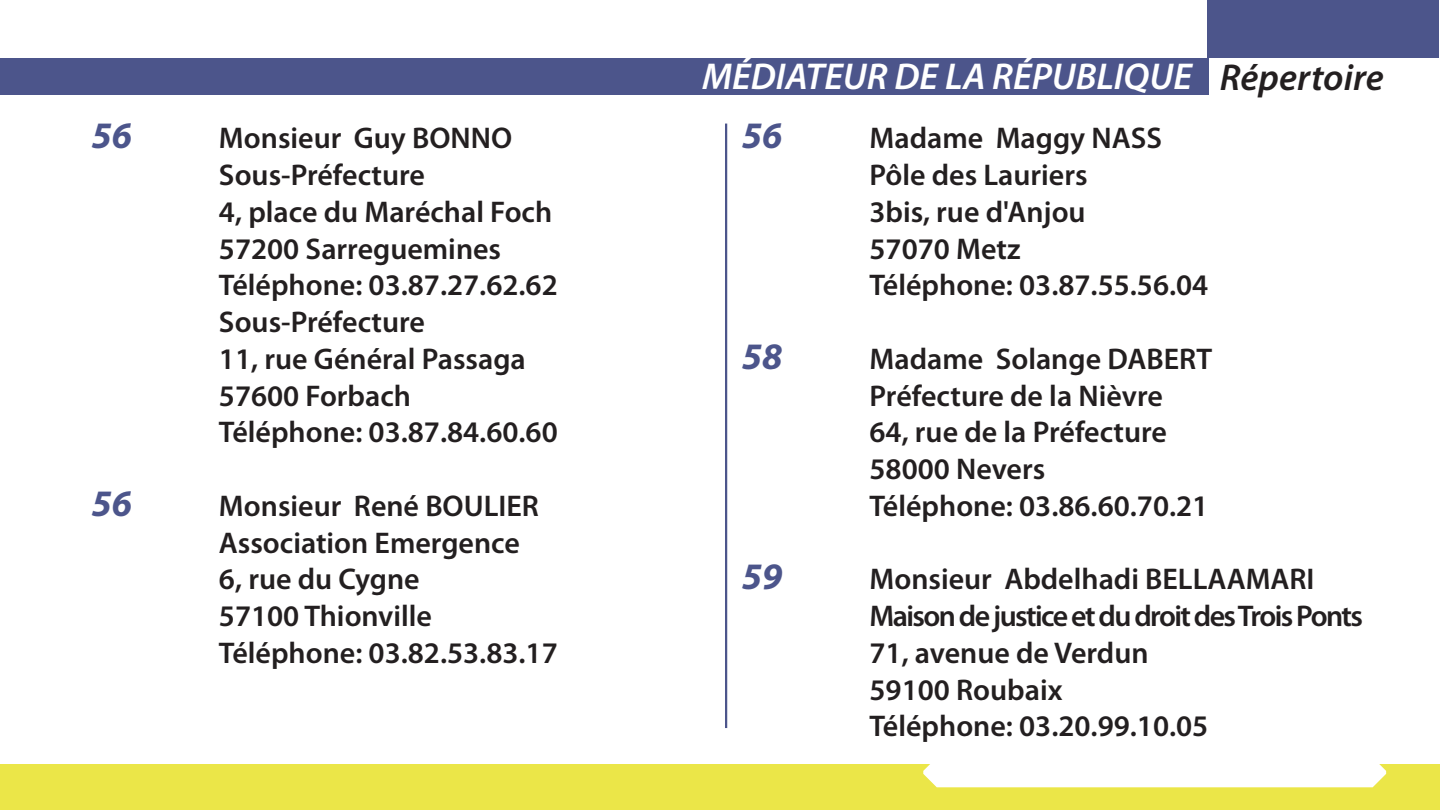
<style>
.page{position:relative;width:1440px;height:810px;background:#fff}
.page>*{position:absolute;margin:0;border:0;box-sizing:border-box;transform-origin:0 0}
.t1{font:italic 600 37.5px "Myriad Pro";color:#fff}
.t2{font:italic 700 37.5px "Myriad Pro";color:#4c558b}
.t3{font:600 30px/36.8px "Myriad Pro";color:#231f20}
.s1{color:#231f20}
</style>
<div class="page">
<div style="left:0;top:59px;width:1212px;height:36px;background:#4c558b"></div>
<div style="left:1208px;top:0;width:231px;height:85px;background:#4c558b"></div>
<div style="left:0;top:764px;width:1440px;height:46px;background:#ebe648"></div>
<div style="left:923px;top:764px;width:463px;height:23px;background:#fff"></div>
<div style="left:1209px;top:58px;width:230px;height:49px;background:#fff"></div>
<hr style="left:725px;top:124px;width:2px;height:604px;background:#4c558b">
<p class="t2" style="left:91px;top:122px;width:42px">56</p>
<p class="t3" style="left:219px;top:122px;width:340px">Monsieur Guy BONNO<br>Sous-Préfecture<br>4, place du Maréchal Foch<br>57200 Sarreguemines<br>Téléphone: 03.87.27.62.62<br>Sous-Préfecture<br>11, rue Général Passaga<br>57600 Forbach<br>Téléphone: 03.87.84.60.60</p>
<p class="t2" style="left:91px;top:489px;width:42px">56</p>
<p class="t3" style="left:219px;top:490px;width:340px">Monsieur René BOULIER<br>Association Emergence<br>6, rue du Cygne<br>57100 Thionville<br>Téléphone: 03.82.53.83.17</p>
<p class="t1" style="left:702px;top:63px;width:683px">MÉDIATEUR DE LA RÉPUBLIQUE <span class="s1">Répertoire</span></p>
<p class="t2" style="left:742px;top:122px;width:42px">56</p>
<p class="t3" style="left:870px;top:122px;width:340px">Madame Maggy NASS<br>Pôle des Lauriers<br>3bis, rue d'Anjou<br>57070 Metz<br>Téléphone: 03.87.55.56.04</p>
<p class="t2" style="left:742px;top:342px;width:42px">58</p>
<p class="t3" style="left:870px;top:343px;width:344px">Madame Solange DABERT<br>Préfecture de la Nièvre<br>64, rue de la Préfecture<br>58000 Nevers<br>Téléphone: 03.86.60.70.21</p>
<p class="t2" style="left:742px;top:563px;width:42px">59</p>
<p class="t3" style="left:870px;top:563px;width:495px">Monsieur Abdelhadi BELLAAMARI<br>MaisondejusticeetdudroitdesTroisPonts<br>71, avenue de Verdun<br>59100 Roubaix<br>Téléphone: 03.20.99.10.05</p>
</div>
